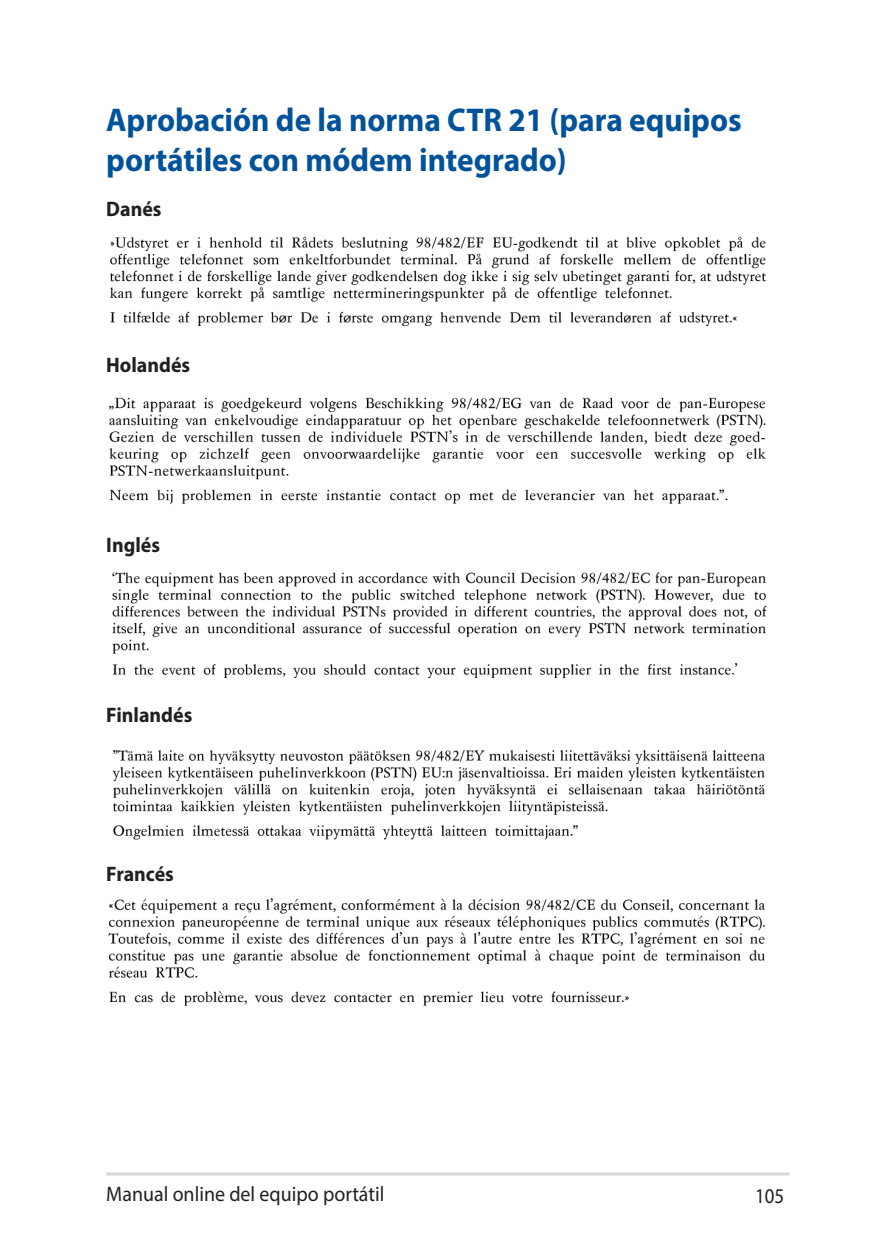
<style>
.page{position:relative;width:893px;height:1259px;background:#fff}
.page>*{position:absolute;margin:0;border:0;box-sizing:border-box;transform-origin:0 0}
.t1{font:700 33px/39.6px "Myriad Pro";color:#01529a;scale:.95 1}
.t2{font:700 21px "Myriad Pro";color:#231f20;scale:.95 1}
.t3{font:21px "Myriad Pro";color:#231f20;scale:.95 1}
.t4{font:21px "Myriad Pro";color:#231f20;scale:.9 1}
</style>
<div class="page">
<hr style="left:106px;top:1172px;width:683px;height:3px;background:#d8d8d8">
<img style="left:110px;top:236px;width:657px;height:91px">
<img style="left:109px;top:397px;width:657px;height:108px">
<img style="left:112px;top:572px;width:655px;height:107px">
<img style="left:112px;top:749px;width:653px;height:91px">
<img style="left:108px;top:898px;width:657px;height:108px">
<p class="t1" style="left:106px;top:99px;width:670px">Aprobación de la norma CTR 21 (para equipos portátiles con módem integrado)</p>
<p class="t2" style="left:106px;top:195px;width:60px">Danés</p>
<p class="t2" style="left:106px;top:351px;width:90px">Holandés</p>
<p class="t2" style="left:106px;top:531px;width:58px">Inglés</p>
<p class="t2" style="left:106px;top:701px;width:92px">Finlandés</p>
<p class="t2" style="left:106px;top:860px;width:73px">Francés</p>
<p class="t3" style="left:106px;top:1180px;width:294px">Manual online del equipo portátil</p>
<p class="t4" style="left:755px;top:1182px;width:34px">105</p>
</div>
